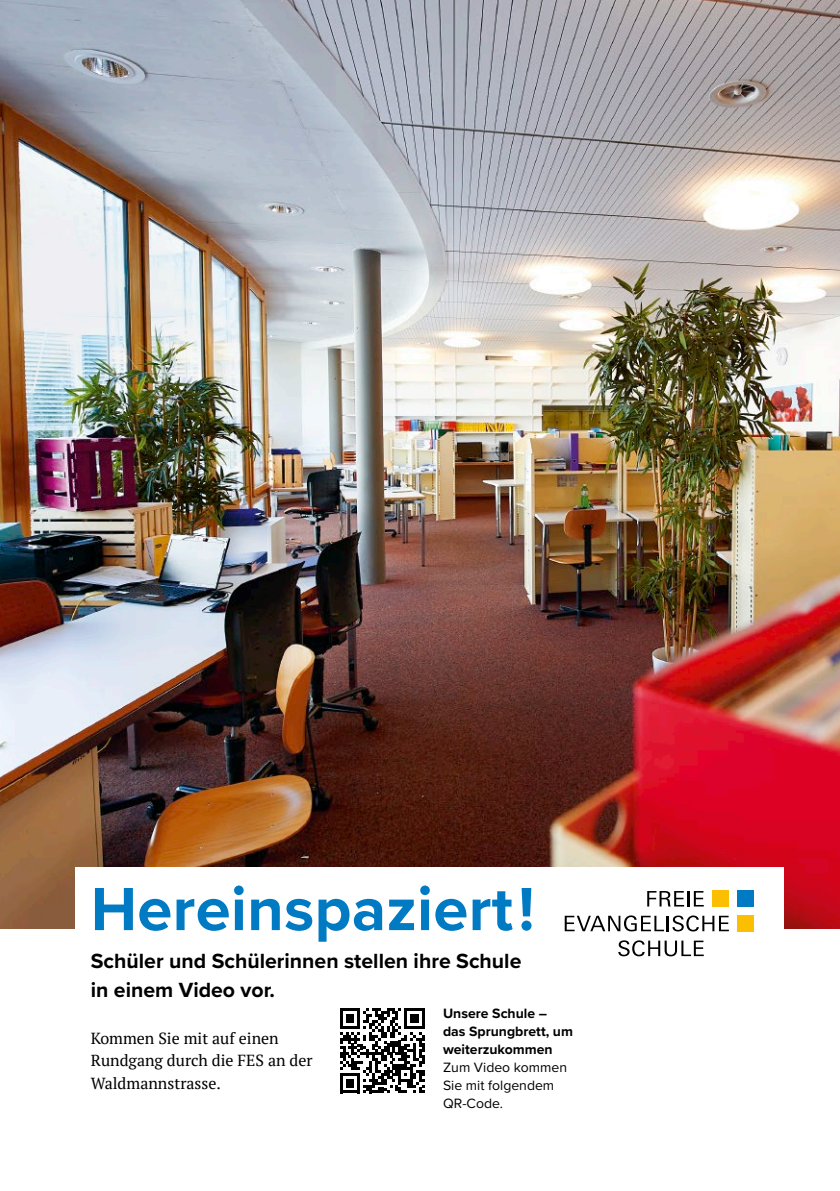
<style>
.page{position:relative;width:840px;height:1191px;background:#fff}
.page>*{position:absolute;margin:0;border:0;box-sizing:border-box;transform-origin:0 0}
.t1{font:700 63.2px "Proxima Nova";letter-spacing:.005em;color:#007bc3}
.t2{font:700 21.2px/28.4px "Proxima Nova";color:#000}
.t3{font:16px/22.6px "PT Serif";color:#000}
.t4{font:700 14px/18px "Proxima Nova";color:#000}
.t5{font:14px/18px "Proxima Nova";color:#000}
</style>
<div class="page">
<img style="left:0;top:0;width:839px;height:928px">
<div style="left:75px;top:868px;width:707px;height:104px;background:#fff"></div>
<svg style="left:647px;top:891px;width:56px;height:15px"></svg>
<svg style="left:564px;top:915px;width:164px;height:16px"></svg>
<svg style="left:618px;top:940px;width:85px;height:16px"></svg>
<div style="left:712px;top:890px;width:16px;height:17px;background:#fcbe00"></div>
<div style="left:736px;top:915px;width:17px;height:16px;background:#fcbe00"></div>
<div style="left:736px;top:890px;width:17px;height:17px;background:#007bc3"></div>
<svg style="left:340px;top:1008px;width:84px;height:85px"></svg>
<h1 class="t1" style="left:91px;top:862px;width:445px">Hereinspaziert!</h1>
<h2 class="t2" style="left:91px;top:946px;width:432px">Schüler und Schülerinnen stellen ihre Schule in einem Video vor.</h2>
<p class="t4" style="left:443px;top:1003px;width:131px">Unsere Schule – das Sprungbrett, um weiterzukommen</p>
<p class="t5" style="left:443px;top:1057px;width:125px">Zum Video kommen<br>Sie mit folgendem<br>QR-Code.</p>
<p class="t3" style="left:91px;top:1026px;width:223px">Kommen Sie mit auf einen<br>Rundgang durch die FES an der<br>Waldmannstrasse.</p>
</div>
